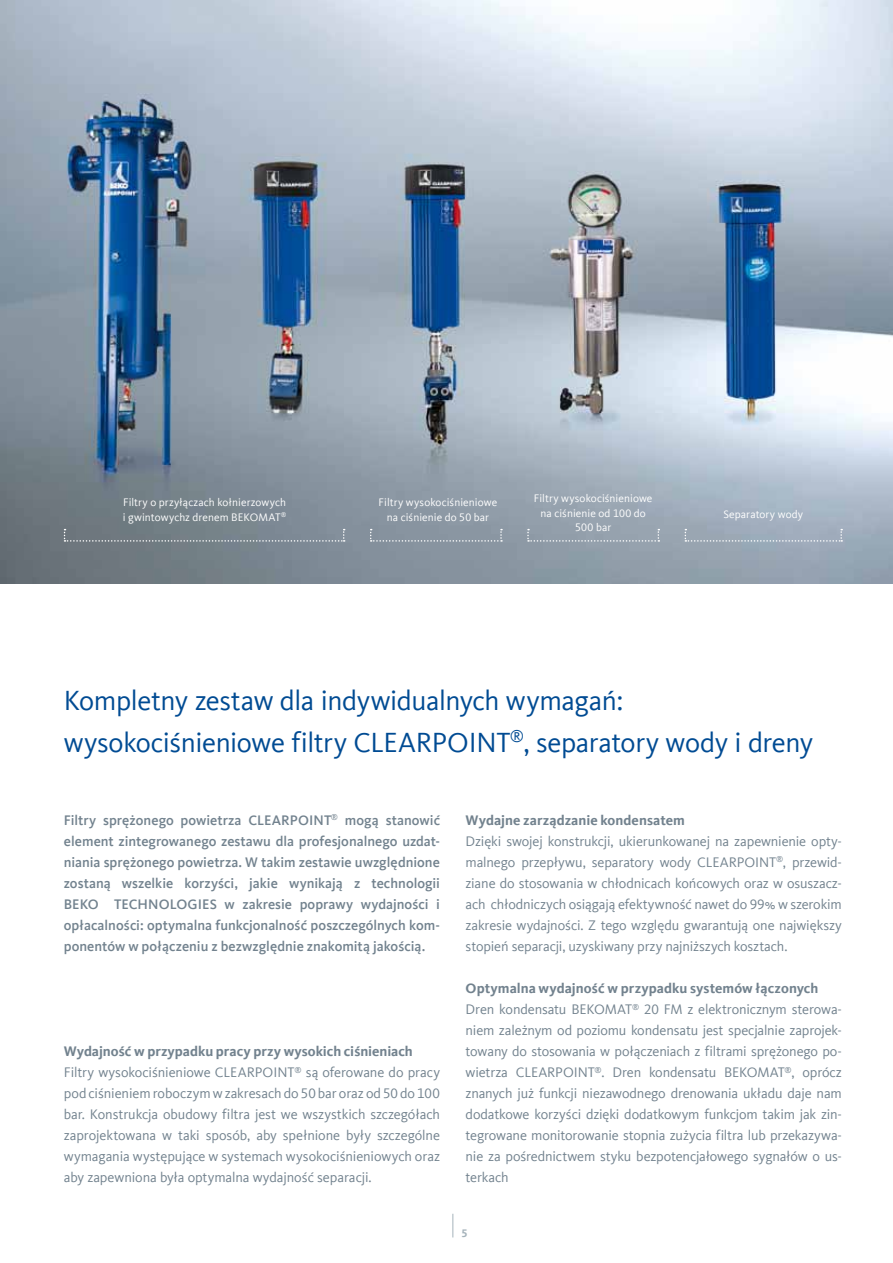
<style>
.page{position:relative;width:893px;height:1263px;background:#fff}
.page>*{position:absolute;margin:0;border:0;box-sizing:border-box;transform-origin:0 0}
.t1{font:28.5px/42px "Kievit Offc Pro";letter-spacing:-.015em;color:#004b93}
.t2{font:14.25px/21px "Kievit Offc Pro";letter-spacing:-.01em;color:#72828e}
.t3{font:500 14.25px/21px "Kievit Offc Pro";color:#72828e;text-align:justify}
.t4{font:700 14.25px "Kievit Offc Pro";letter-spacing:.005em;color:#72828e}
.t5{font:11.25px/14.2px "Kievit Offc Pro";letter-spacing:.01em;color:#fff;text-align:center}
.t6{font:700 11.25px "Kievit Offc Pro";color:#a5b3bb}
.s1{font-weight:700}
</style>
<div class="page">
<img style="left:0;top:0;width:893px;height:584px">
<svg style="left:892px;top:51px;width:1px;height:38px"></svg>
<svg style="left:452px;top:1214px;width:1px;height:23px"></svg>
<svg style="left:64px;top:529px;width:281px;height:13px;background:#7c878f"></svg>
<svg style="left:370px;top:529px;width:132px;height:13px;background:#8e99a5"></svg>
<svg style="left:527px;top:529px;width:132px;height:13px;background:#99a4b0"></svg>
<svg style="left:685px;top:529px;width:157px;height:13px;background:#a2aebc"></svg>
<p class="t5" style="left:123px;top:495px;width:165px;text-align:left">Filtry o przyłączach kołnierzowych i gwintowychz drenem BEKOMAT<sup>®</sup></p>
<p class="t5" style="left:379px;top:495px;width:120px">Filtry wysokociśnieniowe na ciśnienie do 50 bar</p>
<p class="t5" style="left:534px;top:491px;width:120px">Filtry wysokociśnieniowe na ciśnienie od 100 do<br>500 bar</p>
<p class="t5" style="left:723px;top:507px;width:81px">Separatory wody</p>
<h1 class="t1" style="left:64px;top:679px;width:751px">Kompletny zestaw dla indywidualnych wymagań: wysokociśnieniowe filtry CLEARPOINT<sup>®</sup>, separatory wody i dreny</h1>
<p class="t3" style="left:64px;top:810px;width:378px">Filtry sprężonego powietrza CLEARPOINT<sup>®</sup> mogą stanowić element zintegrowanego zestawu dla profesjonalnego uzdat&shy;niania sprężonego powietrza. W takim zestawie uwzględnione zostaną wszelkie korzyści, jakie wynikają z technologii BEKO TECHNOLOGIES w zakresie poprawy wydajności i opłacalności: optymalna funkcjonalność poszczególnych kom&shy;ponentów w połączeniu z bezwzględnie znakomitą jakością.</p>
<p class="t2" style="left:64px;top:1041px;width:378px"><span class="s1">Wydajność w przypadku pracy przy wysokich ciśnieniach </span>Filtry wysokociśnieniowe CLEARPOINT<sup>®</sup> są oferowane do pracy pod ciśnieniem roboczym w zakresach do 50 bar oraz od 50 do 100 bar. Konstrukcja obudowy filtra jest we wszystkich szczegółach zaprojektowana w taki sposób, aby spełnione były szczególne wymagania występujące w systemach wysokociśnieniowych oraz aby zapewniona była optymalna wydajność separacji.</p>
<p class="t4" style="left:466px;top:812px;width:221px">Wydajne zarządzanie kondensatem</p>
<p class="t2" style="left:466px;top:831px;width:378px;text-align:justify">Dzięki swojej konstrukcji, ukierunkowanej na zapewnienie opty&shy;malnego przepływu, separatory wody CLEARPOINT<sup>®</sup>, przewid&shy;ziane do stosowania w chłodnicach końcowych oraz w osuszacz&shy;ach chłodniczych osiągają efektywność nawet do 99% w szerokim zakresie wydajności. Z tego względu gwarantują one największy stopień separacji, uzyskiwany przy najniższych kosztach.</p>
<p class="t2" style="left:466px;top:978px;width:378px"><span class="s1">Optymalna wydajność w przypadku systemów łączonych </span>Dren kondensatu BEKOMAT<sup>®</sup> 20 FM z elektronicznym sterowa&shy;niem zależnym od poziomu kondensatu jest specjalnie zaprojek&shy;towany do stosowania w połączeniach z filtrami sprężonego po&shy;wietrza CLEARPOINT<sup>®</sup>. Dren kondensatu BEKOMAT<sup>®</sup>, oprócz znanych już funkcji niezawodnego drenowania układu daje nam dodatkowe korzyści dzięki dodatkowym funkcjom takim jak zin&shy;tegrowane monitorowanie stopnia zużycia filtra lub przekazywa&shy;nie za pośrednictwem styku bezpotencjałowego sygnałów o us&shy;terkach</p>
<p class="t6" style="left:461px;top:1227px;width:8px">5</p>
</div>
